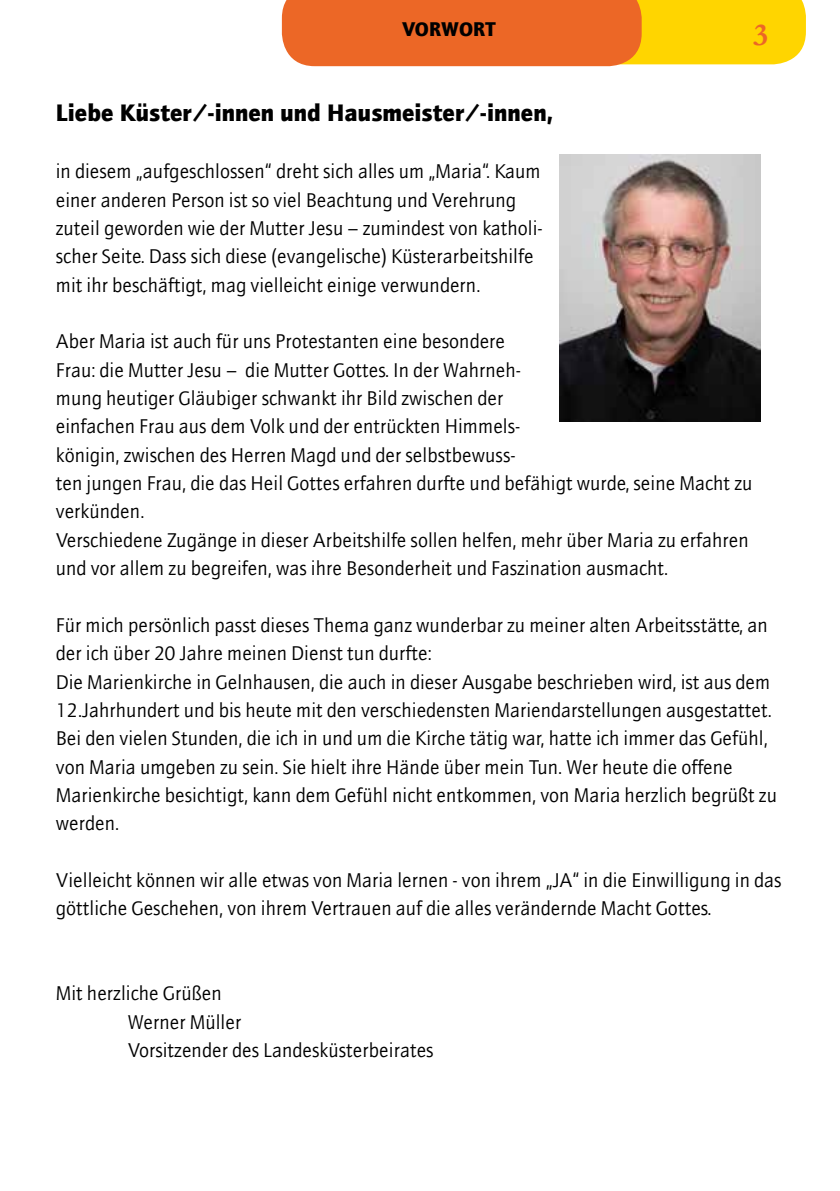
<style>
.page{position:relative;width:840px;height:1191px;background:#fff}
.page>*{position:absolute;margin:0;border:0;box-sizing:border-box;transform-origin:0 0}
.t1{font:700 32px "Garamond";color:#ec6726}
.t2{font:900 24px "AT Quay Sans";color:#000}
.t3{font:20px/28.4px "AT Quay Sans";color:#000}
.t4{font:900 20px "AT Quay Sans";color:#000}
</style>
<div class="page">
<svg style="left:282px;top:0;width:523px;height:66px"></svg>
<img style="left:559px;top:154px;width:201px;height:267px">
<p class="t4" style="left:402px;top:17px;width:96px">VORWORT</p>
<h1 class="t1" style="left:752px;top:13px;width:17px">3</h1>
<p class="t2" style="left:56px;top:99px;width:498px">Liebe Küster/-innen und Hausmeister/-innen,</p>
<p class="t3" style="left:56px;top:157px;width:488px">in diesem „aufgeschlossen“ dreht sich alles um „Maria“. Kaum einer anderen Person ist so viel Beachtung und Verehrung zuteil geworden wie der Mutter Jesu – zumindest von katholi&shy;scher Seite. Dass sich diese (evangelische) Küsterarbeitshilfe mit ihr beschäftigt, mag vielleicht einige verwundern.</p>
<p class="t3" style="left:56px;top:327px;width:697px">Aber Maria ist auch für uns Protestanten eine besondere<br>Frau: die Mutter Jesu – die Mutter Gottes. In der Wahrneh-<br>mung heutiger Gläubiger schwankt ihr Bild zwischen der<br>einfachen Frau aus dem Volk und der entrückten Himmels-<br>königin, zwischen des Herren Magd und der selbstbewuss-<br>ten jungen Frau, die das Heil Gottes erfahren durfte und befähigt wurde, seine Macht zu verkünden.<br>Verschiedene Zugänge in dieser Arbeitshilfe sollen helfen, mehr über Maria zu erfahren und vor allem zu begreifen, was ihre Besonderheit und Faszination ausmacht.</p>
<p class="t3" style="left:56px;top:610px;width:722px">Für mich persönlich passt dieses Thema ganz wunderbar zu meiner alten Arbeitsstätte, an der ich über 20 Jahre meinen Dienst tun durfte:<br>Die Marienkirche in Gelnhausen, die auch in dieser Ausgabe beschrieben wird, ist aus dem 12.Jahrhundert und bis heute mit den verschiedensten Mariendarstellungen ausgestattet.<br>Bei den vielen Stunden, die ich in und um die Kirche tätig war, hatte ich immer das Gefühl, von Maria umgeben zu sein. Sie hielt ihre Hände über mein Tun. Wer heute die offene Marienkirche besichtigt, kann dem Gefühl nicht entkommen, von Maria herzlich begrüßt zu werden.</p>
<p class="t3" style="left:56px;top:865px;width:726px">Vielleicht können wir alle etwas von Maria lernen - von ihrem „JA“ in die Einwilligung in das göttliche Geschehen, von ihrem Vertrauen auf die alles verändernde Macht Gottes.</p>
<p class="t3" style="left:128px;top:979px;width:307px;text-indent:-72px">Mit herzliche Grüßen<br>Werner Müller<br>Vorsitzender des Landesküsterbeirates</p>
</div>
